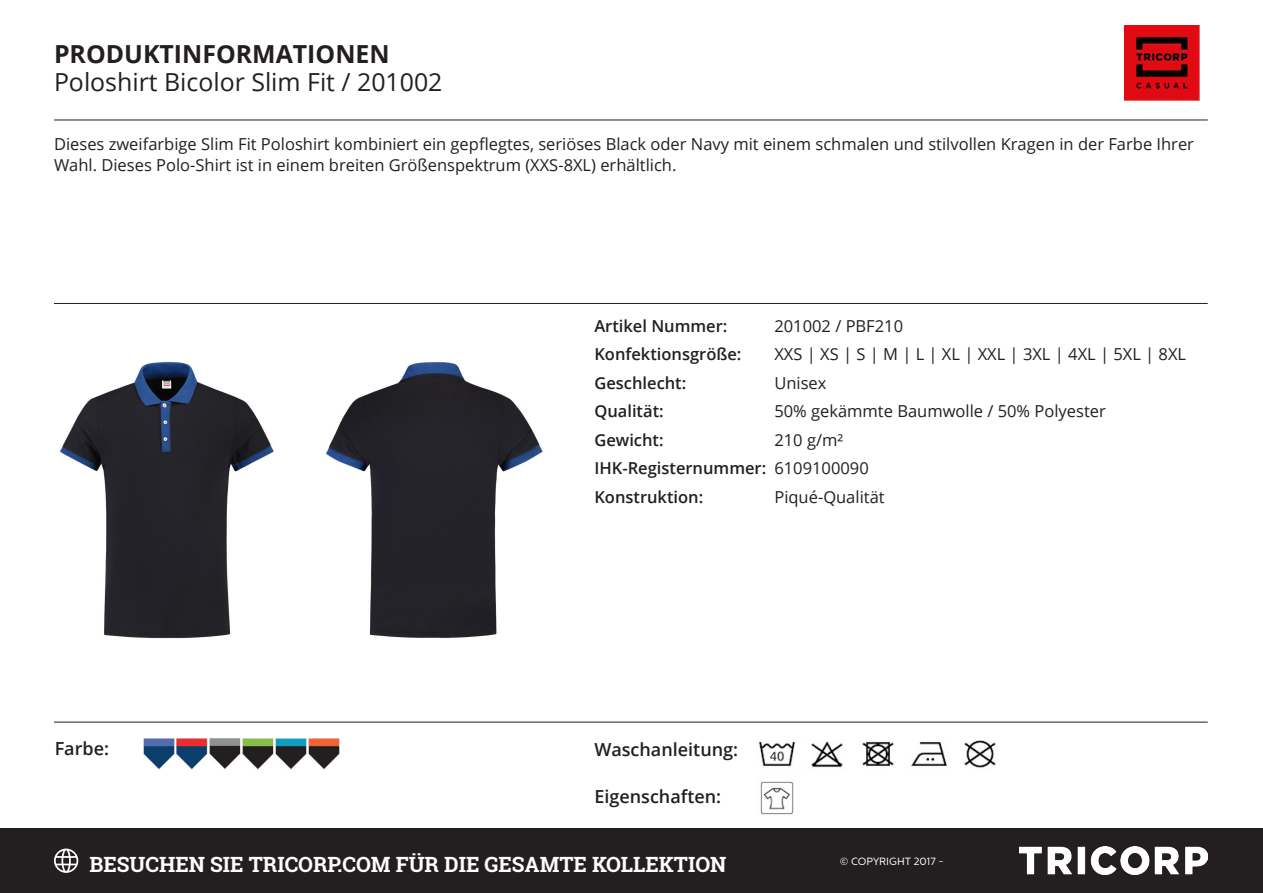
<style>
.page{position:relative;width:1263px;height:893px;background:#fff}
.page>*{position:absolute;margin:0;border:0;box-sizing:border-box;transform-origin:0 0}
.t1{font:24.9px "Open Sans";color:#231f20}
.t2{font:700 24.9px "Open Sans";color:#231f20}
.t3{font:700 21px "Roboto Slab";color:#fff}
.t4{font:600 18px "Open Sans";color:#231f20}
.Kenmerken{font:16.5px/21px "Open Sans";color:#231f20}
.Kenmerk{font:16.5px "Open Sans";color:#231f20}
.Kenmerk-2{font:600 16.5px "Open Sans";color:#231f20}
.t5{font:10.5px "Centrale Sans";color:#fff}
.s1{font-weight:400}
</style>
<div class="page">
<img style="left:1124px;top:26px;width:75px;height:74px">
<img style="left:60px;top:361px;width:214px;height:278px">
<img style="left:326px;top:362px;width:218px;height:276px">
<img style="left:862px;top:741px;width:32px;height:25px">
<img style="left:758px;top:741px;width:38px;height:25px">
<img style="left:811px;top:741px;width:32px;height:27px">
<img style="left:964px;top:740px;width:32px;height:28px">
<img style="left:911px;top:741px;width:37px;height:25px">
<img style="left:760px;top:781px;width:34px;height:34px">
<img style="left:143px;top:738px;width:31px;height:31px">
<img style="left:176px;top:738px;width:31px;height:31px">
<img style="left:209px;top:738px;width:31px;height:31px">
<img style="left:242px;top:738px;width:31px;height:31px">
<img style="left:276px;top:738px;width:31px;height:31px">
<img style="left:309px;top:738px;width:31px;height:31px">
<hr style="left:54px;top:120px;width:1154px;height:1px;background:#231f20">
<hr style="left:54px;top:303px;width:1154px;height:1px;background:#231f20">
<hr style="left:54px;top:722px;width:1154px;height:1px;background:#231f20">
<div style="left:0;top:828px;width:1263px;height:65px;background:#231f20"></div>
<svg style="left:54px;top:849px;width:24px;height:24px"></svg>
<img style="left:1020px;top:847px;width:188px;height:28px">
<p class="t2" style="left:54px;top:36px;width:337px">PRODUKTINFORMATIONEN</p>
<p class="t1" style="left:54px;top:65px;width:390px">Poloshirt Bicolor Slim Fit / 201002</p>
<p class="Kenmerken" style="left:54px;top:133px;width:1141px">Dieses zweifarbige Slim Fit Poloshirt kombiniert ein gepflegtes, seriöses Black oder Navy mit einem schmalen und stilvollen Kragen in der Farbe Ihrer<br>Wahl. Dieses Polo-Shirt ist in einem breiten Größenspektrum (XXS-8XL) erhältlich.</p>
<p class="t4" style="left:55px;top:736px;width:56px">Farbe:</p>
<p class="Kenmerk-2" style="left:594px;top:314px;width:135px">Artikel Nummer:</p>
<p class="Kenmerk" style="left:774px;top:314px;width:130px">201002 / PBF210</p>
<p class="Kenmerk-2" style="left:594px;top:343px;width:149px">Konfektionsgröße:</p>
<p class="Kenmerk" style="left:774px;top:343px;width:413px">XXS | XS | S | M | L | XL | XXL | 3XL | 4XL | 5XL | 8XL</p>
<p class="Kenmerk-2" style="left:594px;top:371px;width:93px">Geschlecht:</p>
<p class="Kenmerk" style="left:774px;top:371px;width:54px">Unisex</p>
<p class="Kenmerk-2" style="left:594px;top:400px;width:71px">Qualität:</p>
<p class="Kenmerk" style="left:774px;top:400px;width:333px">50% gekämmte Baumwolle / 50% Polyester</p>
<p class="Kenmerk-2" style="left:594px;top:428px;width:71px">Gewicht:</p>
<p class="Kenmerk" style="left:774px;top:428px;width:70px">210 g/m²</p>
<p class="Kenmerk-2" style="left:594px;top:457px;width:276px">IHK-Registernummer: <span class="s1">6109100090</span></p>
<p class="Kenmerk-2" style="left:594px;top:485px;width:110px">Konstruktion:</p>
<p class="Kenmerk" style="left:774px;top:485px;width:112px">Piqué-Qualität</p>
<p class="t4" style="left:594px;top:737px;width:145px">Waschanleitung:</p>
<p class="t4" style="left:594px;top:784px;width:128px">Eigenschaften:</p>
<p class="t3" style="left:90px;top:850px;width:638px">BESUCHEN SIE TRICORP.COM FÜR DIE GESAMTE KOLLEKTION</p>
<p class="t5" style="left:840px;top:855px;width:106px">© COPYRIGHT 2017 -</p>
</div>
